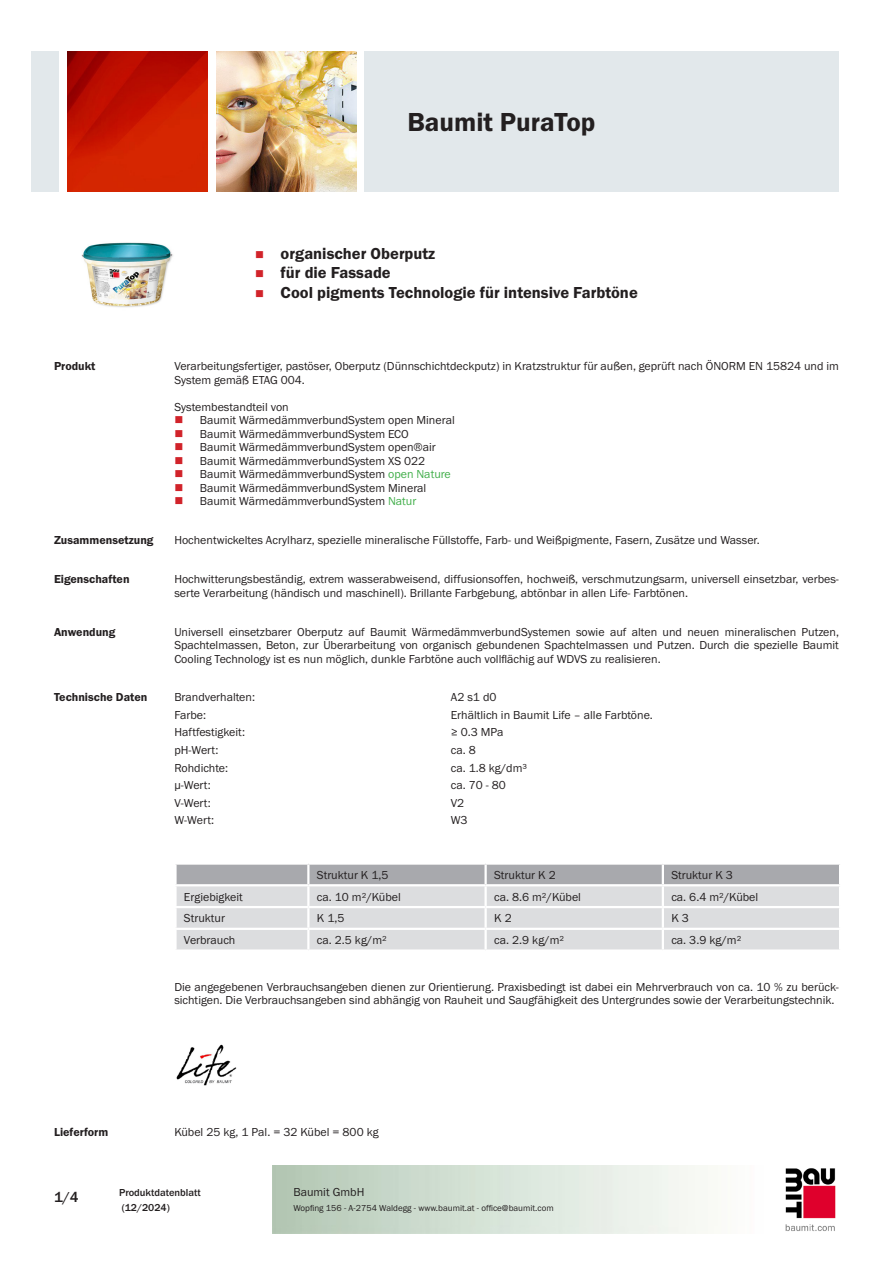
<style>
.page{position:relative;width:893px;height:1263px;background:#fff}
.page>*{position:absolute;margin:0;border:0;box-sizing:border-box;transform-origin:0 0}
.PDS_Produktname{font:27px "BM Franklin Gothic URW Dem";color:#231f20}
.t1{font:16.5px "BM Franklin Gothic URW Dem";color:#231f20}
.t2{font:500 15px "BM Franklin Gothic URW";color:#231f20}
.PDS_Standard{font:12px/13.5px "BM Franklin Gothic URW Boo";color:#231f20}
.PDS_Standard_linksbü{font:12px "BM Franklin Gothic URW Boo";color:#231f20}
.PDS_Header{font:12px "BM Franklin Gothic URW Dem";color:#231f20}
.t3{font:500 10.5px/15px "BM Franklin Gothic URW";color:#231f20}
.t4{font:9px "BM Franklin Gothic URW Boo";color:#231f20}
.s1{color:#40ae49}
</style>
<div class="page">
<img style="left:785px;top:1168px;width:51px;height:63px">
<div style="left:32px;top:51px;width:27px;height:140px;background:#e2e8eb"></div>
<img style="left:68px;top:52px;width:140px;height:139px">
<img style="left:216px;top:51px;width:141px;height:140px">
<div style="left:365px;top:51px;width:474px;height:140px;background:#e2e8eb"></div>
<img style="left:81px;top:242px;width:92px;height:65px">
<svg style="left:175px;top:864px;width:665px;height:86px;background:#d4d5d7"></svg>
<hr style="left:663px;top:949px;width:178px;height:3px;background:#fff">
<img style="left:176px;top:1044px;width:61px;height:42px">
<p class="PDS_Produktname" style="left:407px;top:106px;width:190px">Baumit PuraTop</p>
<p class="t1" style="left:281px;top:243px;width:156px">organischer Oberputz</p>
<p class="t1" style="left:281px;top:263px;width:112px">für die Fassade</p>
<p class="t1" style="left:281px;top:282px;width:359px">Cool pigments Technologie für intensive Farbtöne</p>
<p class="PDS_Header" style="left:54px;top:359px;width:43px">Produkt</p>
<p class="PDS_Standard" style="left:174px;top:360px;width:666px">Verarbeitungsfertiger, pastöser, Oberputz (Dünnschichtdeckputz) in Kratzstruktur für außen, geprüft nach ÖNORM EN 15824 und im<br>System gemäß ETAG 004.</p>
<p class="PDS_Standard" style="left:174px;top:400px;width:116px">Systembestandteil von</p>
<p class="PDS_Standard" style="left:200px;top:414px;width:256px">Baumit WärmedämmverbundSystem open Mineral</p>
<p class="PDS_Standard" style="left:200px;top:427px;width:210px">Baumit WärmedämmverbundSystem ECO</p>
<p class="PDS_Standard" style="left:200px;top:441px;width:237px">Baumit WärmedämmverbundSystem open®air</p>
<p class="PDS_Standard" style="left:200px;top:454px;width:227px">Baumit WärmedämmverbundSystem XS 022</p>
<p class="PDS_Standard" style="left:200px;top:468px;width:252px">Baumit WärmedämmverbundSystem <span class="s1">open Nature</span></p>
<p class="PDS_Standard" style="left:200px;top:481px;width:228px">Baumit WärmedämmverbundSystem Mineral</p>
<p class="PDS_Standard" style="left:200px;top:495px;width:218px">Baumit WärmedämmverbundSystem <span class="s1">Natur</span></p>
<p class="PDS_Header" style="left:54px;top:533px;width:101px">Zusammensetzung</p>
<p class="PDS_Standard" style="left:174px;top:534px;width:587px">Hochentwickeltes Acrylharz, spezielle mineralische Füllstoffe, Farb- und Weißpigmente, Fasern, Zusätze und Wasser.</p>
<p class="PDS_Header" style="left:54px;top:572px;width:77px">Eigenschaften</p>
<p class="PDS_Standard" style="left:174px;top:573px;width:666px">Hochwitterungsbeständig, extrem wasserabweisend, diffusionsoffen, hochweiß, verschmutzungsarm, universell einsetzbar, verbes&shy;serte Verarbeitung (händisch und maschinell). Brillante Farbgebung, abtönbar in allen Life- Farbtönen.</p>
<p class="PDS_Header" style="left:54px;top:624px;width:63px">Anwendung</p>
<p class="PDS_Standard" style="left:174px;top:625px;width:666px;text-align:justify">Universell einsetzbarer Oberputz auf Baumit WärmedämmverbundSystemen sowie auf alten und neuen mineralischen Putzen, Spachtelmassen, Beton, zur Überarbeitung von organisch gebundenen Spachtelmassen und Putzen. Durch die spezielle Baumit Cooling Technology ist es nun möglich, dunkle Farbtöne auch vollflächig auf WDVS zu realisieren.</p>
<p class="PDS_Header" style="left:54px;top:690px;width:95px">Technische Daten</p>
<p class="PDS_Standard_linksbü" style="left:174px;top:690px;width:82px">Brandverhalten:</p>
<p class="PDS_Standard_linksbü" style="left:451px;top:690px;width:47px">A2 s1 d0</p>
<p class="PDS_Standard_linksbü" style="left:174px;top:707px;width:33px">Farbe:</p>
<p class="PDS_Standard_linksbü" style="left:451px;top:707px;width:204px">Erhältlich in Baumit Life – alle Farbtöne.</p>
<p class="PDS_Standard_linksbü" style="left:174px;top:725px;width:72px">Haftfestigkeit:</p>
<p class="PDS_Standard_linksbü" style="left:451px;top:725px;width:54px">≥ 0.3 MPa</p>
<p class="PDS_Standard_linksbü" style="left:174px;top:742px;width:46px">pH-Wert:</p>
<p class="PDS_Standard_linksbü" style="left:451px;top:742px;width:26px">ca. 8</p>
<p class="PDS_Standard_linksbü" style="left:174px;top:760px;width:55px">Rohdichte:</p>
<p class="PDS_Standard_linksbü" style="left:451px;top:760px;width:78px">ca. 1.8 kg/dm³</p>
<p class="PDS_Standard_linksbü" style="left:174px;top:777px;width:38px">μ-Wert:</p>
<p class="PDS_Standard_linksbü" style="left:451px;top:777px;width:57px">ca. 70 - 80</p>
<p class="PDS_Standard_linksbü" style="left:174px;top:795px;width:38px">V-Wert:</p>
<p class="PDS_Standard_linksbü" style="left:451px;top:795px;width:15px">V2</p>
<p class="PDS_Standard_linksbü" style="left:174px;top:812px;width:41px">W-Wert:</p>
<p class="PDS_Standard_linksbü" style="left:451px;top:812px;width:18px">W3</p>
<p class="PDS_Standard_linksbü" style="left:317px;top:867px;width:73px">Struktur K 1,5</p>
<p class="PDS_Standard_linksbü" style="left:494px;top:867px;width:63px">Struktur K 2</p>
<p class="PDS_Standard_linksbü" style="left:671px;top:867px;width:63px">Struktur K 3</p>
<p class="PDS_Standard_linksbü" style="left:184px;top:889px;width:60px">Ergiebigkeit</p>
<p class="PDS_Standard_linksbü" style="left:317px;top:889px;width:85px">ca. 10 m²/Kübel</p>
<p class="PDS_Standard_linksbü" style="left:494px;top:889px;width:88px">ca. 8.6 m²/Kübel</p>
<p class="PDS_Standard_linksbü" style="left:671px;top:889px;width:88px">ca. 6.4 m²/Kübel</p>
<p class="PDS_Standard_linksbü" style="left:184px;top:911px;width:43px">Struktur</p>
<p class="PDS_Standard_linksbü" style="left:317px;top:911px;width:29px">K 1,5</p>
<p class="PDS_Standard_linksbü" style="left:494px;top:911px;width:19px">K 2</p>
<p class="PDS_Standard_linksbü" style="left:671px;top:911px;width:19px">K 3</p>
<p class="PDS_Standard_linksbü" style="left:184px;top:933px;width:53px">Verbrauch</p>
<p class="PDS_Standard_linksbü" style="left:317px;top:933px;width:71px">ca. 2.5 kg/m²</p>
<p class="PDS_Standard_linksbü" style="left:494px;top:933px;width:71px">ca. 2.9 kg/m²</p>
<p class="PDS_Standard_linksbü" style="left:671px;top:933px;width:71px">ca. 3.9 kg/m²</p>
<p class="PDS_Standard" style="left:174px;top:980px;width:666px">Die angegebenen Verbrauchsangeben dienen zur Orientierung. Praxisbedingt ist dabei ein Mehrverbrauch von ca. 10 % zu berück&shy;sichtigen. Die Verbrauchsangeben sind abhängig von Rauheit und Saugfähigkeit des Untergrundes sowie der Verarbeitungstechnik.</p>
<p class="PDS_Header" style="left:54px;top:1125px;width:56px">Lieferform</p>
<p class="PDS_Standard" style="left:174px;top:1126px;width:206px">Kübel 25 kg, 1 Pal. = 32 Kübel = 800 kg</p>
<p class="t2" style="left:54px;top:1188px;width:26px">1/4</p>
<p class="t3" style="left:119px;top:1185px;width:83px">Produktdatenblatt (12/2024)</p>
<p class="PDS_Standard" style="left:293px;top:1185px;width:73px">Baumit GmbH</p>
<p class="t4" style="left:293px;top:1202px;width:262px">Wopfing 156 - A-2754 Waldegg - www.baumit.at - office@baumit.com</p>
</div>
